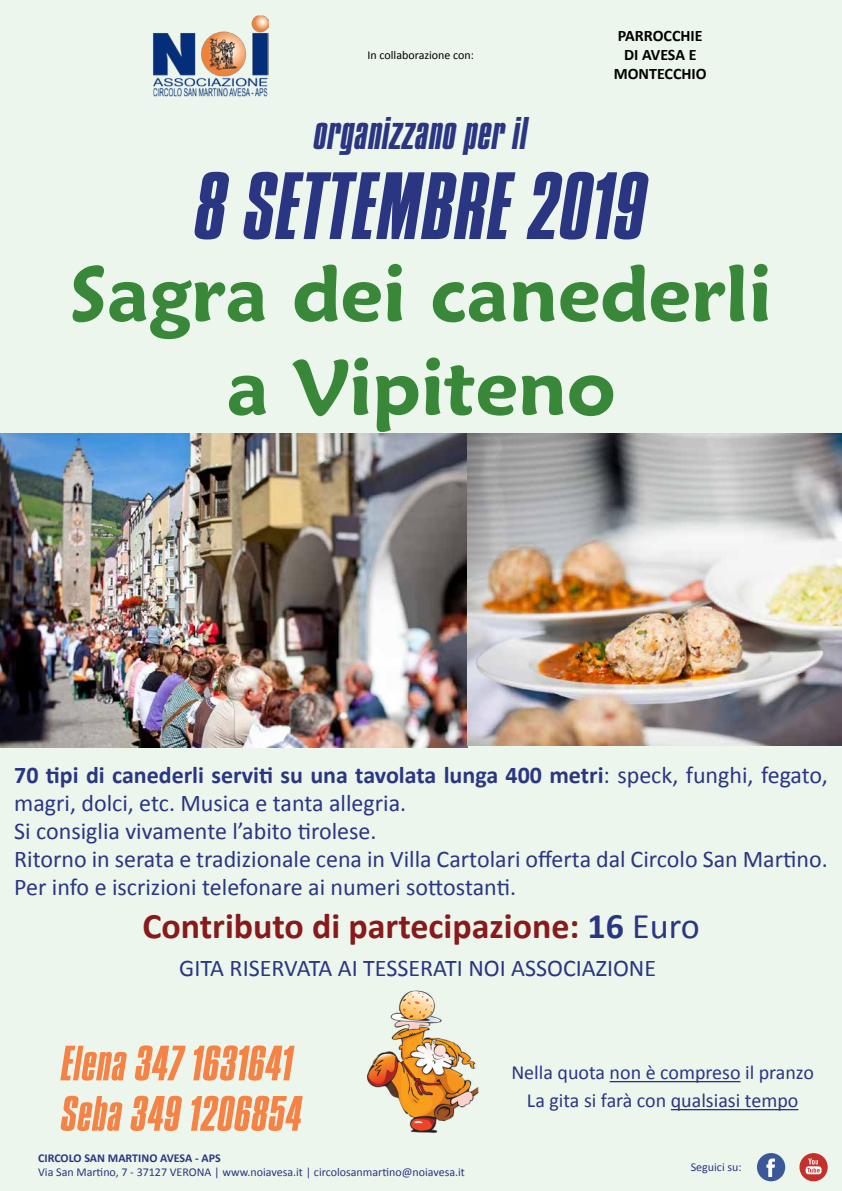
<style>
.page{position:relative;width:842px;height:1191px;background:#ecf6ed}
.page>*{position:absolute;margin:0;border:0;box-sizing:border-box;transform-origin:0 0}
.t1{font:italic 100px "Compacta Std";color:#2a3682}
.t2{font:600 78px/93.6px "Maiandra GD";color:#39883a;text-align:center}
.t3{font:italic 52px/50.3px "Compacta Std";color:#f58345}
.t4{font:italic 48px "Compacta Std";color:#2a3682}
.t5{font:700 36px "Calibri";color:#891a1c}
.t6{font:24px/28px "Calibri";color:#2a3682}
.t7{font:20px/28px "Calibri";color:#2a3682;text-align:center}
.t8{font:700 16px/19.2px "Calibri";color:#000;text-align:center}
.t9{font:12px "Calibri";color:#2a3682}
.t10{font:700 12px "Calibri";color:#2a3682}
.t11{font:12px "Calibri";color:#000}
.s1{font-weight:700}
.s2{color:#2a3682}
.s3{font-weight:400;color:#2a3682}
</style>
<div class="page">
<img style="left:153px;top:15px;width:115px;height:82px">
<div style="left:799px;top:1153px;width:29px;height:28px;background:#c4302b;border-radius:50%"></div>
<svg style="left:806px;top:1158px;width:15px;height:16px"></svg>
<div style="left:757px;top:1153px;width:28px;height:28px;background:#3b5998;border-radius:50%"></div>
<svg style="left:766px;top:1158px;width:9px;height:19px"></svg>
<hr style="left:610px;top:1081px;width:130px;height:1px;background:#2a3682">
<hr style="left:671px;top:1109px;width:127px;height:1px;background:#2a3682">
<img style="left:0;top:434px;width:468px;height:314px">
<img style="left:468px;top:434px;width:374px;height:312px">
<img style="left:367px;top:990px;width:112px;height:142px">
<p class="t11" style="left:367px;top:47px;width:108px">In collaborazione con:</p>
<p class="t8" style="left:614px;top:26px;width:94px">PARROCCHIE<br>DI AVESA E<br>MONTECCHIO</p>
<h3 class="t4" style="left:314px;top:107px;width:215px">organizzano per il</h3>
<h1 class="t1" style="left:195px;top:152px;width:454px">8 SETTEMBRE 2019</h1>
<h2 class="t2" style="left:70px;top:246px;width:703px">Sagra dei canederli a Vipiteno</h2>
<p class="t6" style="left:14px;top:761px;width:815px"><span class="s1">70 tipi di canederli serviti su una tavolata lunga 400 metri</span>: speck, funghi, fegato, magri, dolci, etc. Musica e tanta allegria.<br>Si consiglia vivamente l’abito tirolese.<br>Ritorno in serata e tradizionale cena in Villa Cartolari offerta dal Circolo San Martino.<br>Per info e iscrizioni telefonare ai numeri sottostanti.</p>
<h3 class="t5" style="left:142px;top:903px;width:559px">Contributo di partecipazione: <span class="s2">16</span> <span class="s3">Euro</span></h3>
<p class="t6" style="left:179px;top:954px;width:478px">GITA RISERVATA AI TESSERATI NOI ASSOCIAZIONE</p>
<h3 class="t3" style="left:61px;top:1038px;width:243px">Elena 347 1631641<br>Seba 349 1206854</h3>
<p class="t10" style="left:38px;top:1150px;width:184px">CIRCOLO SAN MARTINO AVESA - APS</p>
<p class="t9" style="left:38px;top:1164px;width:428px">Via San Martino, 7 - 37127 VERONA | www.noiavesa.it | circolosanmartino@noiavesa.it</p>
<p class="t7" style="left:511px;top:1058px;width:304px">Nella quota non è compreso il pranzo<br>La gita si farà con qualsiasi tempo</p>
<p class="t9" style="left:691px;top:1159px;width:52px">Seguici su:</p>
</div>
